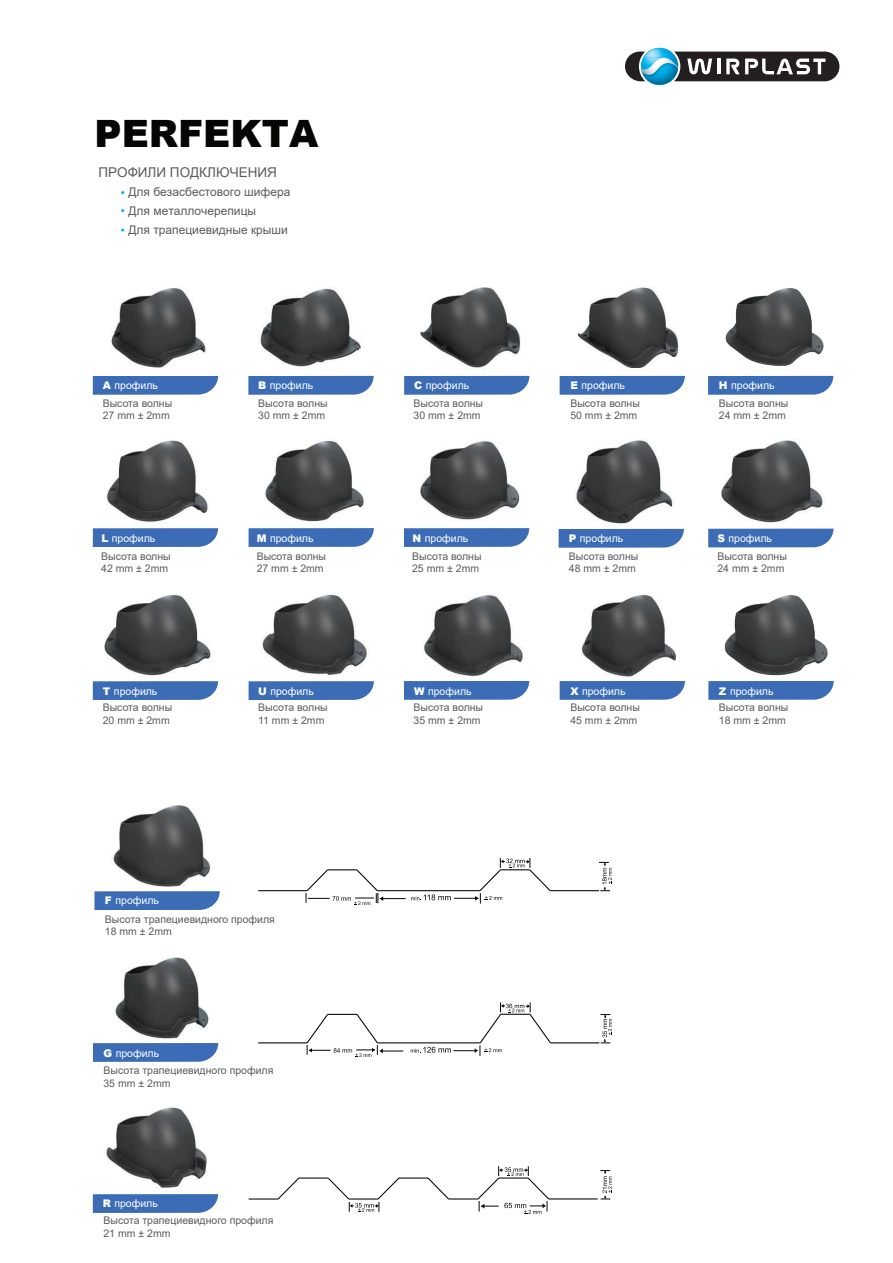
<style>
.page{position:relative;width:893px;height:1263px;background:#fff}
.page>*{position:absolute;margin:0;border:0;box-sizing:border-box;transform-origin:0 0}
.t1{font:900 37.65px "Arial";color:#050504}
.t2{font:13.5px "Arial";color:#5c5c5c}
.t3{font:12px/18.9px "Arial";color:#5c5c5c}
.t4{font:10.5px/12.6px "Arial";color:#5c5c5c}
.t5{font:10.5px "Arial";color:#fff}
.s1{font-weight:900}
</style>
<div class="page">
<svg style="left:93px;top:376px;width:125px;height:19px;background:#4573b8"></svg>
<svg style="left:248px;top:376px;width:126px;height:19px;background:#4674b9"></svg>
<svg style="left:404px;top:376px;width:125px;height:19px;background:#4573b8"></svg>
<svg style="left:560px;top:376px;width:125px;height:19px;background:#4573b8"></svg>
<svg style="left:708px;top:376px;width:125px;height:19px;background:#4573b8"></svg>
<svg style="left:93px;top:528px;width:125px;height:19px;background:#4473b8"></svg>
<svg style="left:249px;top:528px;width:125px;height:19px;background:#4573b8"></svg>
<svg style="left:404px;top:528px;width:125px;height:19px;background:#4473b8"></svg>
<svg style="left:559px;top:529px;width:125px;height:19px;background:#4574b9"></svg>
<div style="left:708px;top:529px;width:125px;height:18px;background:#3b6cb5"></div>
<svg style="left:93px;top:681px;width:125px;height:19px;background:#4473b8"></svg>
<svg style="left:249px;top:681px;width:125px;height:19px;background:#4573b8"></svg>
<svg style="left:404px;top:681px;width:125px;height:19px;background:#4473b8"></svg>
<svg style="left:560px;top:681px;width:125px;height:19px;background:#4573b8"></svg>
<svg style="left:708px;top:681px;width:126px;height:19px;background:#4674b9"></svg>
<svg style="left:93px;top:1043px;width:125px;height:19px;background:#4473b8"></svg>
<svg style="left:94px;top:891px;width:126px;height:19px;background:#4674b9"></svg>
<svg style="left:93px;top:1194px;width:125px;height:19px;background:#4473b8"></svg>
<hr style="left:258px;top:1042px;width:49px;height:1px;background:#050504">
<hr style="left:377px;top:1042px;width:103px;height:1px;background:#050504">
<hr style="left:550px;top:1042px;width:49px;height:1px;background:#050504">
<svg style="left:601px;top:1014px;width:11px;height:30px"></svg>
<hr style="left:258px;top:890px;width:49px;height:1px;background:#050504">
<hr style="left:550px;top:890px;width:49px;height:1px;background:#050504">
<svg style="left:599px;top:862px;width:13px;height:29px"></svg>
<hr style="left:549px;top:1198px;width:49px;height:1px;background:#050504">
<svg style="left:600px;top:1170px;width:12px;height:30px"></svg>
<img style="left:111px;top:288px;width:95px;height:80px">
<img style="left:258px;top:287px;width:103px;height:80px">
<img style="left:420px;top:287px;width:101px;height:82px">
<img style="left:579px;top:287px;width:100px;height:80px">
<img style="left:725px;top:288px;width:99px;height:78px">
<img style="left:106px;top:440px;width:102px;height:82px">
<img style="left:264px;top:441px;width:100px;height:80px">
<img style="left:420px;top:441px;width:100px;height:79px">
<img style="left:576px;top:439px;width:97px;height:85px">
<img style="left:721px;top:439px;width:102px;height:84px">
<img style="left:104px;top:594px;width:107px;height:82px">
<img style="left:262px;top:593px;width:105px;height:82px">
<img style="left:423px;top:595px;width:100px;height:82px">
<img style="left:581px;top:594px;width:95px;height:83px">
<img style="left:717px;top:595px;width:115px;height:87px">
<img style="left:113px;top:805px;width:97px;height:82px">
<img style="left:115px;top:957px;width:94px;height:82px">
<img style="left:104px;top:1107px;width:104px;height:81px">
<svg style="left:306px;top:858px;width:246px;height:48px"></svg>
<svg style="left:306px;top:1013px;width:97px;height:44px"></svg>
<svg style="left:411px;top:1002px;width:141px;height:54px"></svg>
<svg style="left:249px;top:1166px;width:301px;height:48px"></svg>
<img style="left:645px;top:78px;width:29px;height:7px">
<svg style="left:674px;top:52px;width:165px;height:29px"></svg>
<svg style="left:625px;top:52px;width:20px;height:29px"></svg>
<img style="left:644px;top:48px;width:31px;height:10px">
<img style="left:642px;top:75px;width:18px;height:3px">
<img style="left:660px;top:75px;width:18px;height:3px">
<img style="left:641px;top:58px;width:37px;height:17px">
<h1 class="t1" style="left:94px;top:106px;width:225px">PERFEKTA</h1>
<p class="t2" style="left:98px;top:163px;width:180px">ПРОФИЛИ ПОДКЛЮЧЕНИЯ</p>
<p class="t3" style="left:128px;top:182px;width:164px">Для безасбестового шифера<br>Для металлочерепицы<br>Для трапециевидные крыши</p>
<p class="t5" style="left:103px;top:378px;width:57px"><span class="s1">A</span> профиль</p>
<p class="t5" style="left:258px;top:378px;width:57px"><span class="s1">B</span> профиль</p>
<p class="t5" style="left:414px;top:378px;width:57px"><span class="s1">C</span> профиль</p>
<p class="t5" style="left:570px;top:378px;width:56px"><span class="s1">E</span> профиль</p>
<p class="t5" style="left:719px;top:378px;width:57px"><span class="s1">H</span> профиль</p>
<p class="t4" style="left:103px;top:397px;width:71px">Высота волны<br>27 mm ± 2mm</p>
<p class="t4" style="left:258px;top:397px;width:71px">Высота волны<br>30 mm ± 2mm</p>
<p class="t4" style="left:414px;top:397px;width:71px">Высота волны<br>30 mm ± 2mm</p>
<p class="t4" style="left:570px;top:397px;width:71px">Высота волны<br>50 mm ± 2mm</p>
<p class="t4" style="left:719px;top:397px;width:71px">Высота волны<br>24 mm ± 2mm</p>
<p class="t5" style="left:101px;top:531px;width:55px"><span class="s1">L</span> профиль</p>
<p class="t5" style="left:257px;top:531px;width:58px"><span class="s1">M</span> профиль</p>
<p class="t5" style="left:413px;top:531px;width:57px"><span class="s1">N</span> профиль</p>
<p class="t5" style="left:569px;top:531px;width:56px"><span class="s1">P</span> профиль</p>
<p class="t5" style="left:717px;top:531px;width:56px"><span class="s1">S</span> профиль</p>
<p class="t4" style="left:101px;top:550px;width:71px">Высота волны<br>42 mm ± 2mm</p>
<p class="t4" style="left:257px;top:550px;width:71px">Высота волны<br>27 mm ± 2mm</p>
<p class="t4" style="left:412px;top:550px;width:71px">Высота волны<br>25 mm ± 2mm</p>
<p class="t4" style="left:569px;top:550px;width:71px">Высота волны<br>48 mm ± 2mm</p>
<p class="t4" style="left:717px;top:550px;width:71px">Высота волны<br>24 mm ± 2mm</p>
<p class="t5" style="left:103px;top:684px;width:56px"><span class="s1">T</span> профиль</p>
<p class="t5" style="left:258px;top:684px;width:57px"><span class="s1">U</span> профиль</p>
<p class="t5" style="left:414px;top:684px;width:59px"><span class="s1">W</span> профиль</p>
<p class="t5" style="left:570px;top:684px;width:57px"><span class="s1">X</span> профиль</p>
<p class="t5" style="left:719px;top:684px;width:56px"><span class="s1">Z</span> профиль</p>
<p class="t4" style="left:103px;top:701px;width:71px">Высота волны<br>20 mm ± 2mm</p>
<p class="t4" style="left:258px;top:701px;width:71px">Высота волны<br>11 mm ± 2mm</p>
<p class="t4" style="left:414px;top:701px;width:71px">Высота волны<br>35 mm ± 2mm</p>
<p class="t4" style="left:570px;top:701px;width:71px">Высота волны<br>45 mm ± 2mm</p>
<p class="t4" style="left:719px;top:701px;width:71px">Высота волны<br>18 mm ± 2mm</p>
<p class="t5" style="left:105px;top:892px;width:55px"><span class="s1">F</span> профиль</p>
<p class="t4" style="left:105px;top:913px;width:171px">Высота трапециевидного профиля<br>18 mm ± 2mm</p>
<p class="t5" style="left:103px;top:1046px;width:57px"><span class="s1">G</span> профиль</p>
<p class="t4" style="left:103px;top:1064px;width:171px">Высота трапециевидного профиля<br>35 mm ± 2mm</p>
<p class="t5" style="left:103px;top:1196px;width:57px"><span class="s1">R</span> профиль</p>
<p class="t4" style="left:103px;top:1214px;width:171px">Высота трапециевидного профиля<br>21 mm ± 2mm</p>
</div>
